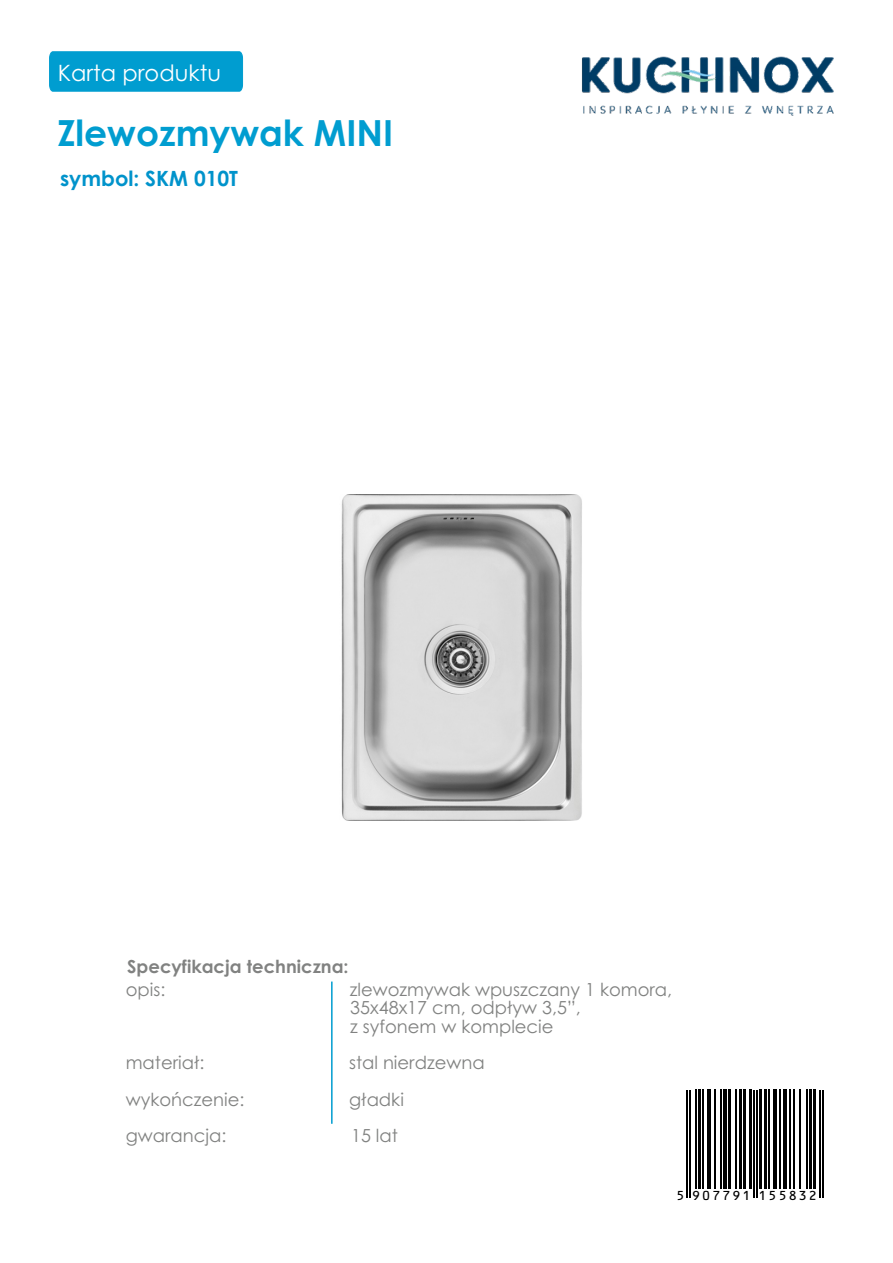
<style>
.page{position:relative;width:893px;height:1263px;background:#fff}
.page>*{position:absolute;margin:0;border:0;box-sizing:border-box;transform-origin:0 0}
.t1{font:700 36px "Century Gothic";color:#009dd0}
.t2{font:22.5px "Century Gothic";color:#fff}
.t3{font:700 21px "Century Gothic";color:#0093cb}
.t4{font:18px/18.3px "Century Gothic";color:#818281}
.t5{font:700 18px "Century Gothic";color:#818281}
.t6{font:14.4px "OCRB10 Pitch BT";letter-spacing:.09em;color:#000}
</style>
<div class="page">
<div style="left:49px;top:51px;width:194px;height:41px;background:#009dd0"></div>
<hr style="left:331px;top:981px;width:2px;height:143px;background:#009dd0">
<img style="left:582px;top:56px;width:252px;height:60px">
<svg style="left:686px;top:1089px;width:138px;height:109px"></svg>
<hr style="left:687px;top:1090px;width:1px;height:108px;background:#000">
<hr style="left:690px;top:1090px;width:1px;height:108px;background:#000">
<hr style="left:695px;top:1090px;width:2px;height:99px;background:#000">
<hr style="left:698px;top:1090px;width:3px;height:99px;background:#000">
<hr style="left:703px;top:1090px;width:1px;height:99px;background:#000">
<hr style="left:707px;top:1090px;width:4px;height:99px;background:#000">
<hr style="left:714px;top:1090px;width:1px;height:99px;background:#000">
<hr style="left:720px;top:1090px;width:1px;height:99px;background:#000">
<hr style="left:723px;top:1090px;width:4px;height:99px;background:#000">
<hr style="left:729px;top:1090px;width:2px;height:99px;background:#000">
<hr style="left:736px;top:1090px;width:1px;height:99px;background:#000">
<hr style="left:739px;top:1090px;width:2px;height:99px;background:#000">
<hr style="left:743px;top:1090px;width:3px;height:99px;background:#000">
<hr style="left:749px;top:1090px;width:2px;height:99px;background:#000">
<hr style="left:753px;top:1090px;width:1px;height:108px;background:#000">
<hr style="left:756px;top:1090px;width:1px;height:108px;background:#000">
<hr style="left:759px;top:1090px;width:2px;height:99px;background:#000">
<hr style="left:765px;top:1090px;width:2px;height:99px;background:#000">
<hr style="left:769px;top:1090px;width:1px;height:99px;background:#000">
<hr style="left:773px;top:1090px;width:4px;height:99px;background:#000">
<hr style="left:779px;top:1090px;width:1px;height:99px;background:#000">
<hr style="left:783px;top:1090px;width:4px;height:99px;background:#000">
<hr style="left:789px;top:1090px;width:1px;height:99px;background:#000">
<hr style="left:793px;top:1090px;width:1px;height:99px;background:#000">
<hr style="left:799px;top:1090px;width:1px;height:99px;background:#000">
<hr style="left:806px;top:1090px;width:1px;height:99px;background:#000">
<hr style="left:809px;top:1090px;width:3px;height:99px;background:#000">
<hr style="left:814px;top:1090px;width:2px;height:99px;background:#000">
<hr style="left:819px;top:1090px;width:1px;height:108px;background:#000">
<hr style="left:822px;top:1090px;width:1px;height:108px;background:#000">
<img style="left:341px;top:494px;width:241px;height:326px">
<p class="t2" style="left:58px;top:64px;width:165px">Karta produktu</p>
<h1 class="t1" style="left:58px;top:119px;width:337px">Zlewozmywak MINI</h1>
<p class="t3" style="left:60px;top:170px;width:180px">symbol: SKM 010T</p>
<p class="t5" style="left:127px;top:959px;width:223px">Specyfikacja techniczna:</p>
<p class="t4" style="left:126px;top:982px;width:41px">opis:</p>
<p class="t4" style="left:350px;top:982px;width:324px">zlewozmywak wpuszczany 1 komora,<br>35x48x17 cm, odpływ 3,5”,<br>z syfonem w komplecie</p>
<p class="t4" style="left:126px;top:1055px;width:80px">materiał:</p>
<p class="t4" style="left:349px;top:1055px;width:137px">stal nierdzewna</p>
<p class="t4" style="left:126px;top:1091px;width:120px">wykończenie:</p>
<p class="t4" style="left:349px;top:1091px;width:56px">gładki</p>
<p class="t4" style="left:126px;top:1128px;width:102px">gwarancja:</p>
<p class="t4" style="left:351px;top:1128px;width:48px">15 lat</p>
<p class="t6" style="left:676px;top:1189px;width:143px">5 907791 155832</p>
</div>
